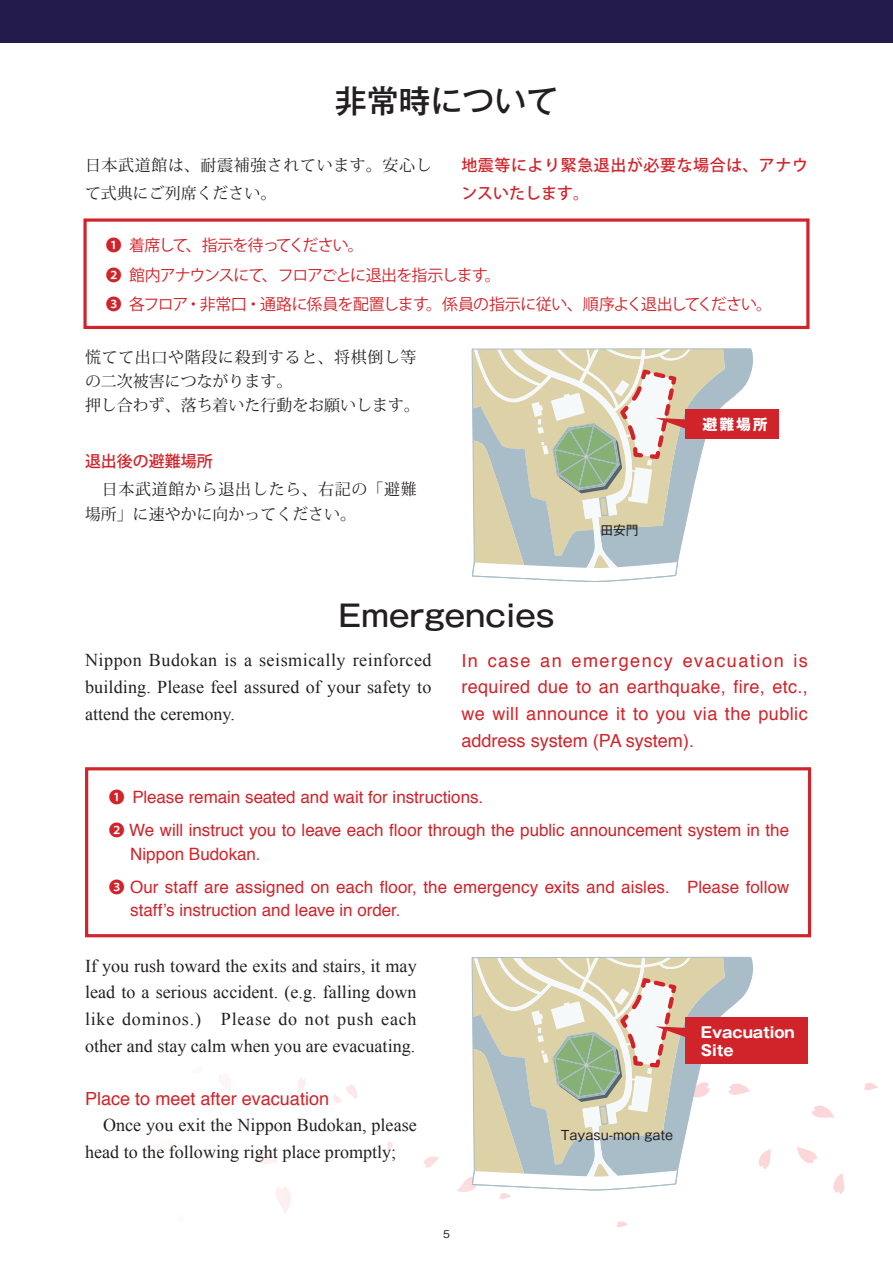
<style>
.page{position:relative;width:893px;height:1263px;background:#fff}
.page>*{position:absolute;margin:0;border:0;box-sizing:border-box;transform-origin:0 0}
.t1{font:500 31.95px "Gothic MB101 Pro";color:#231f20}
.t2{font:500 29.7px "Gothic MB101 Pro";color:#231f20}
.t3{font:18px/26.5px "Times New Roman";color:#231f20;text-align:justify}
.t4{font:18px/26.5px "Helvetica";color:#d1232a;text-align:justify}
.t5{font:16.95px/33px "Helvetica";color:#d1232a}
.t6{font:15.9px/29.7px "Koz Go Pro";letter-spacing:-.055em;color:#d1232a}
.t7{font:15.9px/24.5px "Koz Min Pro";color:#231f20}
.t8{font:15.9px/24.5px "Koz Min Pro";letter-spacing:.045em;color:#231f20}
.t9{font:15.9px/27.9px "Koz Min Pro";letter-spacing:.04em;color:#231f20}
.t10{font:500 15.9px/27.9px "Koz Go Pro";letter-spacing:.04em;color:#d1232a}
.t11{font:500 15.9px "Koz Go Pro";color:#d1232a}
.t12{font:700 14.85px/18px "Gothic MB101 Pro";color:#fff}
.t13{font:12.75px "Gothic MB101 Pro";color:#231f20}
.t14{font:500 10.65px "Gothic BBB Pro";color:#231f20}
.s1{font-family:"Koz Go Pro";font-size:15.9px}
</style>
<div class="page">
<svg style="left:864px;top:1083px;width:14px;height:7px"></svg>
<svg style="left:833px;top:1173px;width:12px;height:21px"></svg>
<svg style="left:811px;top:1105px;width:23px;height:13px"></svg>
<svg style="left:797px;top:1146px;width:20px;height:17px"></svg>
<svg style="left:617px;top:1221px;width:11px;height:6px"></svg>
<svg style="left:423px;top:1156px;width:16px;height:12px"></svg>
<svg style="left:387px;top:1141px;width:6px;height:9px"></svg>
<svg style="left:333px;top:1085px;width:24px;height:18px"></svg>
<svg style="left:298px;top:1077px;width:8px;height:15px"></svg>
<svg style="left:276px;top:1187px;width:15px;height:26px"></svg>
<svg style="left:257px;top:1153px;width:21px;height:11px"></svg>
<div style="left:0;top:0;width:893px;height:43px;background:#231c4a"></div>
<div style="left:83px;top:218px;width:726px;height:111px;border:3px solid #d1232a"></div>
<div style="left:85px;top:767px;width:726px;height:170px;border:3px solid #d1232a"></div>
<div style="left:686px;top:409px;width:93px;height:29px;background:#d1232a"></div>
<div style="left:686px;top:1017px;width:122px;height:47px;background:#d1232a"></div>
<svg style="left:472px;top:349px;width:284px;height:233px"></svg>
<svg style="left:457px;top:957px;width:314px;height:242px"></svg>
<h1 class="t1" style="left:335px;top:74px;width:225px">非常時について</h1>
<p class="t9" style="left:85px;top:151px;width:348px">日本武道館は、耐震補強されています。安心して式典にご列席ください。</p>
<p class="t10" style="left:461px;top:152px;width:348px">地震等により緊急退出が必要な場合は、アナウンスいたします。</p>
<p class="t6" style="left:106px;top:231px;width:668px">❶ 着席して、指示を待ってください。<br>❷ 館内アナウンスにて、フロアごとに退出を指示します。<br>❸ 各フロア・非常口・通路に係員を配置します。係員の指示に従い、順序よく退出してください。</p>
<p class="t7" style="left:85px;top:344px;width:336px">慌てて出口や階段に殺到すると、将棋倒し等の二次被害につながります。<br>押し合わず、落ち着いた行動をお願いします。</p>
<p class="t11" style="left:85px;top:451px;width:129px">退出後の避難場所</p>
<p class="t8" style="left:85px;top:477px;width:333px">　日本武道館から退出したら、右記の「避難場所」に速やかに向かってください。</p>
<h2 class="t2" style="left:338px;top:590px;width:218px">Emergencies</h2>
<p class="t13" style="left:600px;top:520px;width:40px">田安門</p>
<p class="t12" style="left:703px;top:413px;width:67px">避難場所</p>
<p class="t3" style="left:85px;top:647px;width:348px">Nippon Budokan is a seismically reinforced building. Please feel assured of your safety to attend the ceremony.</p>
<p class="t4" style="left:461px;top:648px;width:348px">In case an emergency evacuation is required due to an earthquake, fire, etc., we will announce it to you via the public address system (PA system).</p>
<p class="t5" style="left:109px;top:781px;width:682px"><span class="s1">❶</span> Please remain seated and wait for instructions.<br><span class="s1">❷</span> We will instruct you to leave each floor through the public announcement system in the</p>
<p class="t5" style="left:109px;top:838px;width:682px;text-indent:21px">Nippon Budokan.<br><span class="s1">❸</span> Our staff are assigned on each floor, the emergency exits and aisles. Please follow</p>
<p class="t5" style="left:130px;top:894px;width:272px">staff’s instruction and leave in order.</p>
<p class="t3" style="left:85px;top:952px;width:333px">If you rush toward the exits and stairs, it may lead to a serious accident. (e.g. falling down like dominos.) Please do not push each other and stay calm when you are evacuating.</p>
<p class="t4" style="left:85px;top:1086px;width:246px">Place to meet after evacuation</p>
<p class="t3" style="left:85px;top:1112px;width:333px;text-indent:18px">Once you exit the Nippon Budokan, please head to the following right place promptly;</p>
<p class="t14" style="left:443px;top:1226px;width:8px">5</p>
<p class="t12" style="left:701px;top:1022px;width:95px">Evacuation<br>Site</p>
<p class="t13" style="left:561px;top:1125px;width:114px">Tayasu-mon gate</p>
</div>
